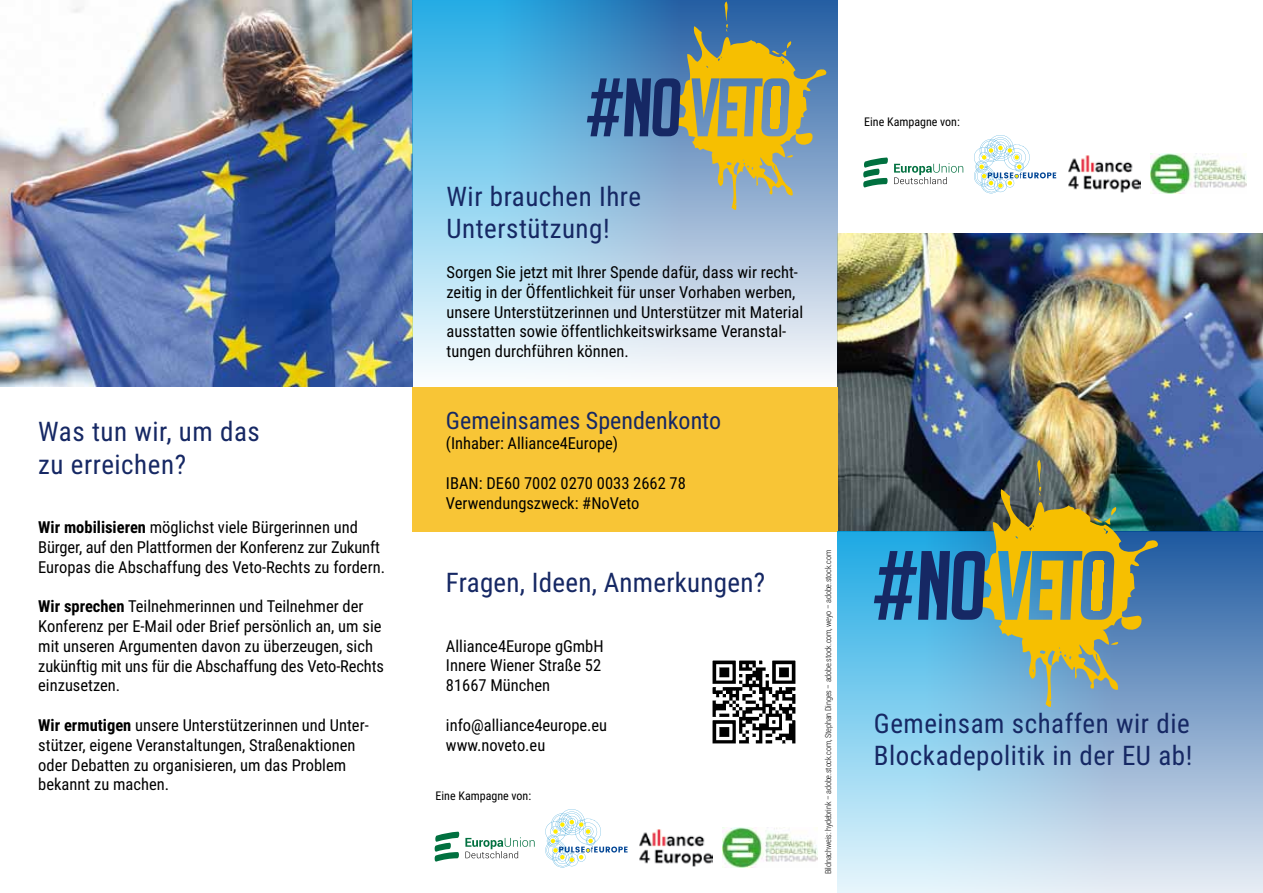
<style>
.page{position:relative;width:1263px;height:893px;background:#fff}
.page>*{position:absolute;margin:0;border:0;box-sizing:border-box;transform-origin:0 0}
.t1{font:27px/32.4px "Roboto Condensed";letter-spacing:.02em;color:#162864}
.t2{font:24px "Roboto Condensed";color:#162864}
.t3{font:16.5px/19.8px "Roboto Condensed";color:#000}
.t4{font:12px "Roboto Condensed";color:#000}
.t5{font:300 8.25px "Roboto Condensed";letter-spacing:-.02em;color:#000}
.s1{font-weight:700}
</style>
<div class="page">
<svg style="left:974px;top:135px;width:82px;height:59px"></svg>
<svg style="left:863px;top:157px;width:25px;height:31px"></svg>
<svg style="left:894px;top:163px;width:69px;height:21px"></svg>
<img style="left:1068px;top:155px;width:73px;height:37px">
<img style="left:1151px;top:153px;width:95px;height:40px">
<img style="left:838px;top:234px;width:425px;height:297px">
<img style="left:0;top:0;width:412px;height:387px">
<div style="left:412px;top:387px;width:426px;height:144px;background:#f8c536"></div>
<svg style="left:412px;top:0;width:426px;height:387px;background:#a5d2ea"></svg>
<svg style="left:838px;top:531px;width:425px;height:362px;background:#9ac2df"></svg>
<img style="left:712px;top:660px;width:84px;height:84px">
<img style="left:874px;top:459px;width:284px;height:248px">
<svg style="left:587px;top:1px;width:240px;height:209px;background:#789394"></svg>
<svg style="left:545px;top:809px;width:83px;height:59px"></svg>
<svg style="left:434px;top:831px;width:101px;height:31px"></svg>
<img style="left:639px;top:829px;width:73px;height:37px">
<img style="left:722px;top:827px;width:95px;height:40px">
<h1 class="t1" style="left:38px;top:414px;width:223px">Was tun wir, um das zu erreichen?</h1>
<p class="t3" style="left:38px;top:517px;width:348px"><span class="s1">Wir mobilisieren</span> möglichst viele Bürgerinnen und<br>Bürger, auf den Plattformen der Konferenz zur Zukunft<br>Europas die Abschaffung des Veto-Rechts zu fordern.</p>
<p class="t3" style="left:38px;top:596px;width:347px"><span class="s1">Wir sprechen</span> Teilnehmerinnen und Teilnehmer der Konferenz per E-Mail oder Brief persönlich an, um sie mit unseren Argumenten davon zu überzeugen, sich zukünftig mit uns für die Abschaffung des Veto-Rechts einzusetzen.</p>
<p class="t3" style="left:38px;top:715px;width:332px"><span class="s1">Wir ermutigen</span> unsere Unterstützerinnen und Unter&shy;stützer, eigene Veranstaltungen, Straßenaktionen oder Debatten zu organisieren, um das Problem bekannt zu machen.</p>
<h1 class="t1" style="left:446px;top:179px;width:196px">Wir brauchen Ihre<br>Unterstützung!</h1>
<p class="t3" style="left:446px;top:262px;width:358px">Sorgen Sie jetzt mit Ihrer Spende dafür, dass wir recht&shy;zeitig in der Öffentlichkeit für unser Vorhaben werben, unsere Unterstützerinnen und Unterstützer mit Material ausstatten sowie öffentlichkeitswirksame Veranstal&shy;tungen durchführen können.</p>
<h2 class="t2" style="left:446px;top:404px;width:277px">Gemeinsames Spendenkonto</h2>
<p class="t3" style="left:446px;top:433px;width:174px">(Inhaber: Alliance4Europe)</p>
<p class="t3" style="left:446px;top:472px;width:241px">IBAN: DE60 7002 0270 0033 2662 78<br>Verwendungszweck: #NoVeto</p>
<h1 class="t1" style="left:446px;top:565px;width:321px">Fragen, Ideen, Anmerkungen?</h1>
<p class="t3" style="left:446px;top:635px;width:159px">Alliance4Europe gGmbH<br>Innere Wiener Straße 52<br>81667 München</p>
<p class="t3" style="left:446px;top:714px;width:163px">info@alliance4europe.eu www.noveto.eu</p>
<p class="t4" style="left:436px;top:788px;width:97px">Eine Kampagne von:</p>
<p class="t5" style="left:822px;top:874px;width:326px;rotate:-90deg">Bildnachweis: hydebrink – adobe.stock.com, Stephan Dinges – adobe.stock.com, weyo – adobe.stock.com</p>
<p class="t4" style="left:864px;top:114px;width:97px">Eine Kampagne von:</p>
<h1 class="t1" style="left:874px;top:706px;width:320px">Gemeinsam schaffen wir die<br>Blockadepolitik in der EU ab!</h1>
</div>
